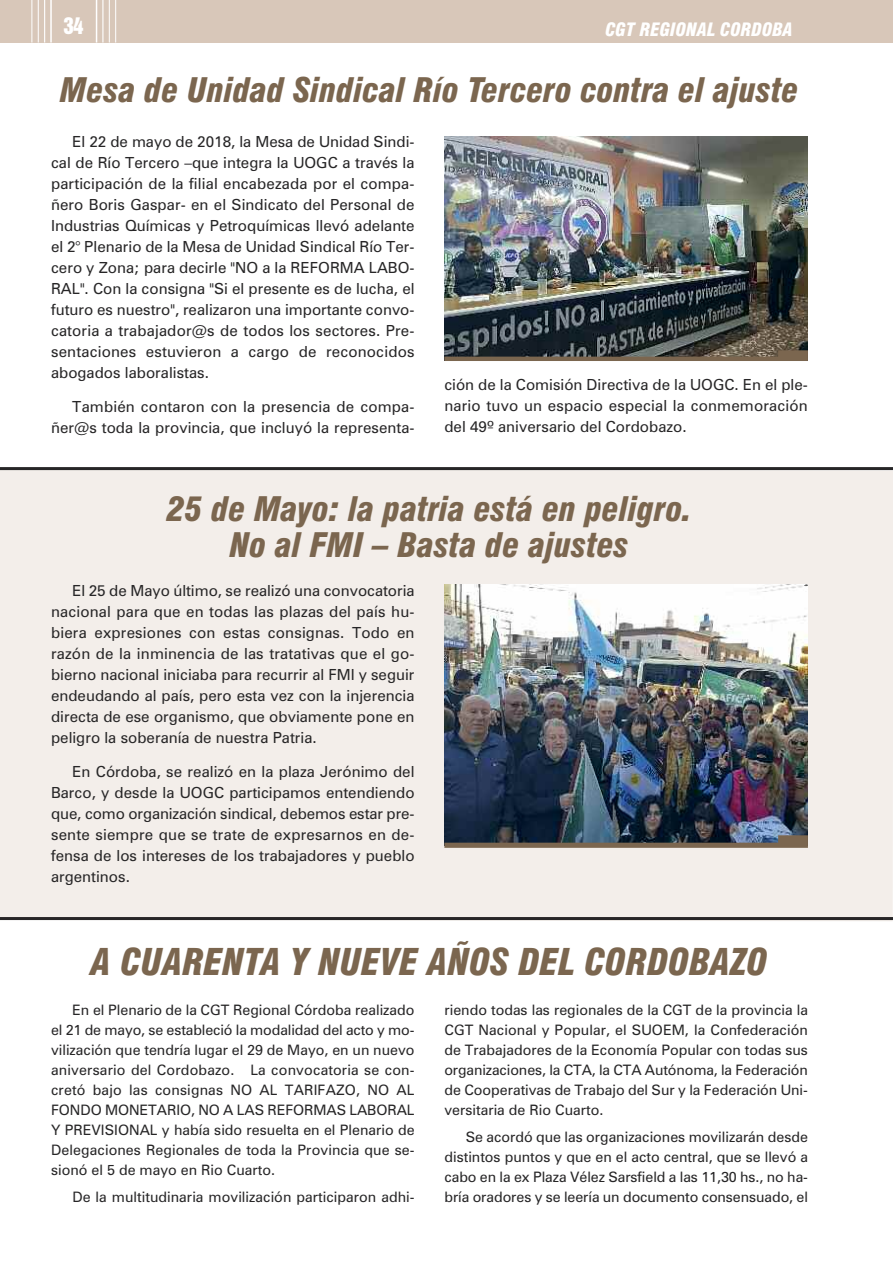
<style>
.page{position:relative;width:893px;height:1263px;background:#fff}
.page>*{position:absolute;margin:0;border:0;box-sizing:border-box;transform-origin:0 0}
.t1{font:italic 900 condensed 36px "Swiss 721 BT";color:#7b664f}
.t2{font:italic 900 condensed 33px/35.8px "Swiss 721 BT";color:#7b664f;text-align:center}
.t3{font:21px "Swiss 921 BT Regular A";color:#fff}
.t4{font:italic 900 condensed 18px "Swiss 721 BT";color:#fff}
.t5{font:15.3px/21px "Zurich BT";color:#272627;text-align:justify}
.t6{font:14.4px/20.1px "Zurich BT";color:#272627;text-align:justify}
</style>
<div class="page">
<div style="left:0;top:470px;width:893px;height:451px;background:#f3eeea"></div>
<hr style="left:0;top:467px;width:893px;height:3px;background:#272627">
<hr style="left:0;top:917px;width:893px;height:3px;background:#272627">
<div style="left:0;top:0;width:893px;height:43px;background:#d8c7b9"></div>
<hr style="left:50px;top:0;width:2px;height:43px;background:#fff">
<hr style="left:44px;top:0;width:1px;height:43px;background:#fff">
<hr style="left:38px;top:0;width:1px;height:43px;background:#fff">
<hr style="left:32px;top:0;width:1px;height:43px;background:#fff">
<hr style="left:96px;top:0;width:1px;height:43px;background:#fff">
<hr style="left:102px;top:0;width:1px;height:43px;background:#fff">
<hr style="left:109px;top:0;width:1px;height:43px;background:#fff">
<hr style="left:115px;top:0;width:1px;height:43px;background:#fff">
<img style="left:444px;top:136px;width:364px;height:214px">
<svg style="left:444px;top:350px;width:364px;height:11px;background:#5b5348"></svg>
<img style="left:444px;top:584px;width:364px;height:251px">
<svg style="left:444px;top:835px;width:364px;height:13px;background:#4e4f50"></svg>
<h3 class="t3" style="left:64px;top:14px;width:22px">34</h3>
<p class="t4" style="left:605px;top:20px;width:189px">CGT REGIONAL CORDOBA</p>
<h2 class="t2" style="left:60px;top:72px;width:740px">Mesa de Unidad Sindical Río Tercero contra el ajuste</h2>
<p class="t5" style="left:51px;top:131px;width:365px;text-indent:21px">El 22 de mayo de 2018, la Mesa de Unidad Sindi&shy;cal de Río Tercero –que integra la UOGC a través la participación de la filial encabezada por el compa&shy;ñero Boris Gaspar- en el Sindicato del Personal de Industrias Químicas y Petroquímicas llevó adelante el 2° Plenario de la Mesa de Unidad Sindical Río Ter&shy;cero y Zona; para decirle "NO a la REFORMA LABO-RAL". Con la consigna "Si el presente es de lucha, el futuro es nuestro", realizaron una importante convo&shy;catoria a trabajador@s de todos los sectores. Pre&shy;sentaciones estuvieron a cargo de reconocidos abogados laboralistas.</p>
<p class="t5" style="left:51px;top:396px;width:365px;text-align:right">También contaron con la presencia de compa&shy;ñer@s toda la provincia, que incluyó la representa-</p>
<p class="t5" style="left:444px;top:374px;width:365px">ción de la Comisión Directiva de la UOGC. En el ple&shy;nario tuvo un espacio especial la conmemoración del 49º aniversario del Cordobazo.</p>
<h2 class="t2" style="left:167px;top:492px;width:526px">25 de Mayo: la patria está en peligro.<br>No al FMI – Basta de ajustes</h2>
<p class="t5" style="left:51px;top:580px;width:365px;text-indent:21px">El 25 de Mayo último, se realizó una convocatoria nacional para que en todas las plazas del país hu&shy;biera expresiones con estas consignas. Todo en razón de la inminencia de las tratativas que el go&shy;bierno nacional iniciaba para recurrir al FMI y seguir endeudando al país, pero esta vez con la injerencia directa de ese organismo, que obviamente pone en peligro la soberanía de nuestra Patria.</p>
<p class="t5" style="left:51px;top:761px;width:365px;text-indent:21px">En Córdoba, se realizó en la plaza Jerónimo del Barco, y desde la UOGC participamos entendiendo que, como organización sindical, debemos estar pre&shy;sente siempre que se trate de expresarnos en de&shy;fensa de los intereses de los trabajadores y pueblo argentinos.</p>
<h1 class="t1" style="left:91px;top:942px;width:678px">A CUARENTA Y NUEVE AÑOS DEL CORDOBAZO</h1>
<p class="t6" style="left:51px;top:999px;width:365px;text-indent:21px">En el Plenario de la CGT Regional Córdoba realizado el 21 de mayo, se estableció la modalidad del acto y mo&shy;vilización que tendría lugar el 29 de Mayo, en un nuevo aniversario del Cordobazo. La convocatoria se con&shy;cretó bajo las consignas NO AL TARIFAZO, NO AL FONDO MONETARIO, NO A LAS REFORMAS LABORAL Y PREVISIONAL y había sido resuelta en el Plenario de Delegaciones Regionales de toda la Provincia que se&shy;sionó el 5 de mayo en Rio Cuarto.</p>
<p class="t6" style="left:72px;top:1187px;width:344px">De la multitudinaria movilización participaron adhi-</p>
<p class="t6" style="left:444px;top:999px;width:365px">riendo todas las regionales de la CGT de la provincia la CGT Nacional y Popular, el SUOEM, la Confederación de Trabajadores de la Economía Popular con todas sus organizaciones, la CTA, la CTA Autónoma, la Federación de Cooperativas de Trabajo del Sur y la Federación Uni&shy;versitaria de Rio Cuarto.</p>
<p class="t6" style="left:444px;top:1126px;width:365px;text-indent:21px">Se acordó que las organizaciones movilizarán desde distintos puntos y que en el acto central, que se llevó a cabo en la ex Plaza Vélez Sarsfield a las 11,30 hs., no ha&shy;bría oradores y se leería un documento consensuado, el</p>
</div>
